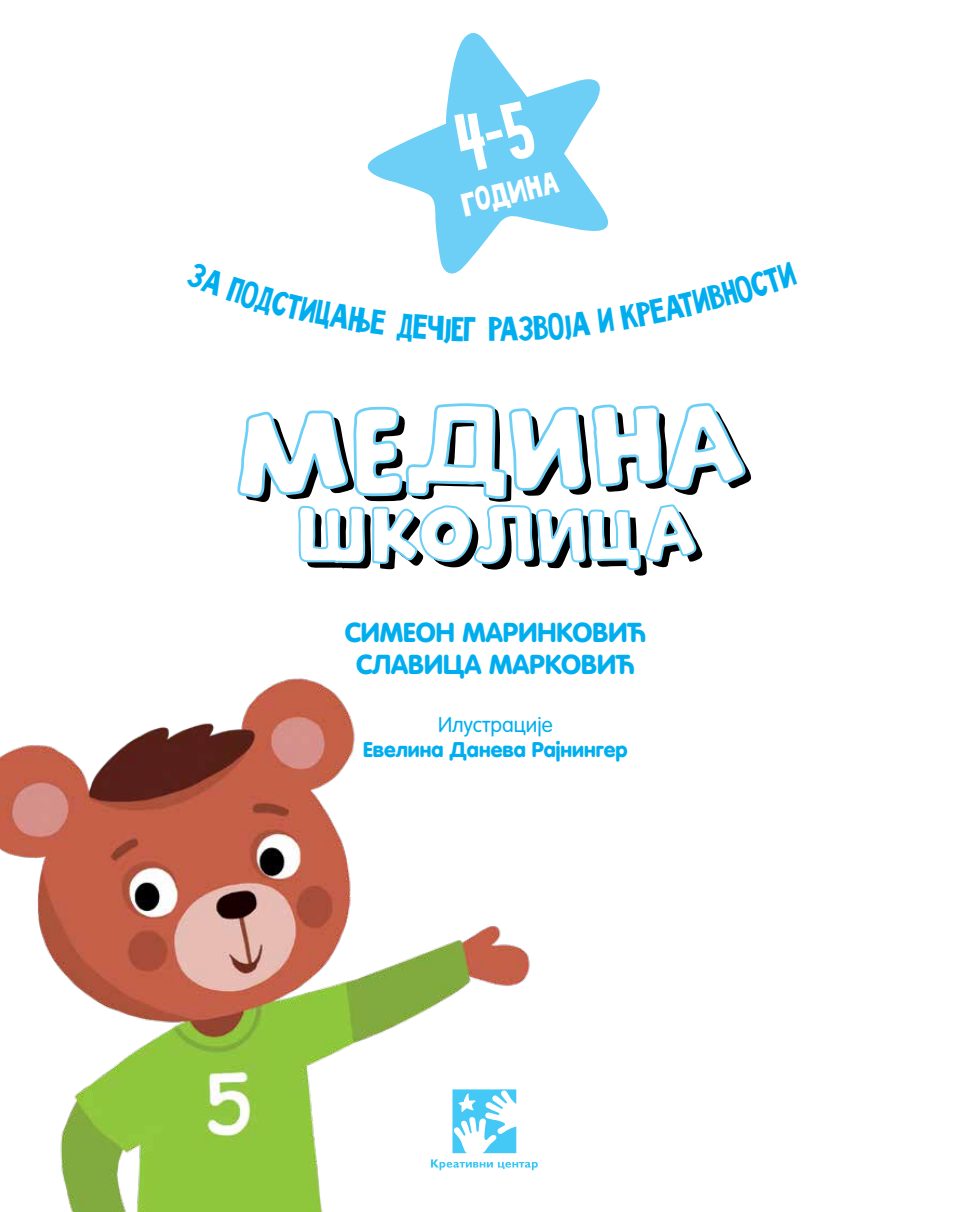
<style>
.page{position:relative;width:978px;height:1212px;background:#fff}
.page>*{position:absolute;margin:0;border:0;box-sizing:border-box;transform-origin:0 0}
.t1{font:800 34.5px "Vatrena Noc";color:#fff}
.t2{font:900 27px/32.4px "VAG Rounded LTCYR";color:#00aeef;text-align:center}
.t3{font:900 21px "VAG Rounded LTCYR";color:#00aeef}
.t4{font:300 21px "VAG Rounded LTCYR";color:#00aeef}
</style>
<div class="page">
<svg style="left:367px;top:33px;width:241px;height:241px"></svg>
<img style="left:0;top:678px;width:534px;height:534px">
<svg style="left:237px;top:403px;width:514px;height:173px"></svg>
<svg style="left:367px;top:262px;width:19px;height:12px"></svg>
<div style="left:452px;top:99px;width:86px;height:74px;background:#6dcff6"></div>
<p class="t1" style="left:456px;top:180px;width:101px;rotate:-14deg">година</p>
<p class="t2" style="left:345px;top:616px;width:303px">СИМЕОН МАРИНКОВИЋ<br>СЛАВИЦА МАРКОВИЋ</p>
<p class="t4" style="left:438px;top:712px;width:116px">Илустрације</p>
<p class="t3" style="left:363px;top:735px;width:266px">Евелина Данева Рајнингер</p>
</div>
